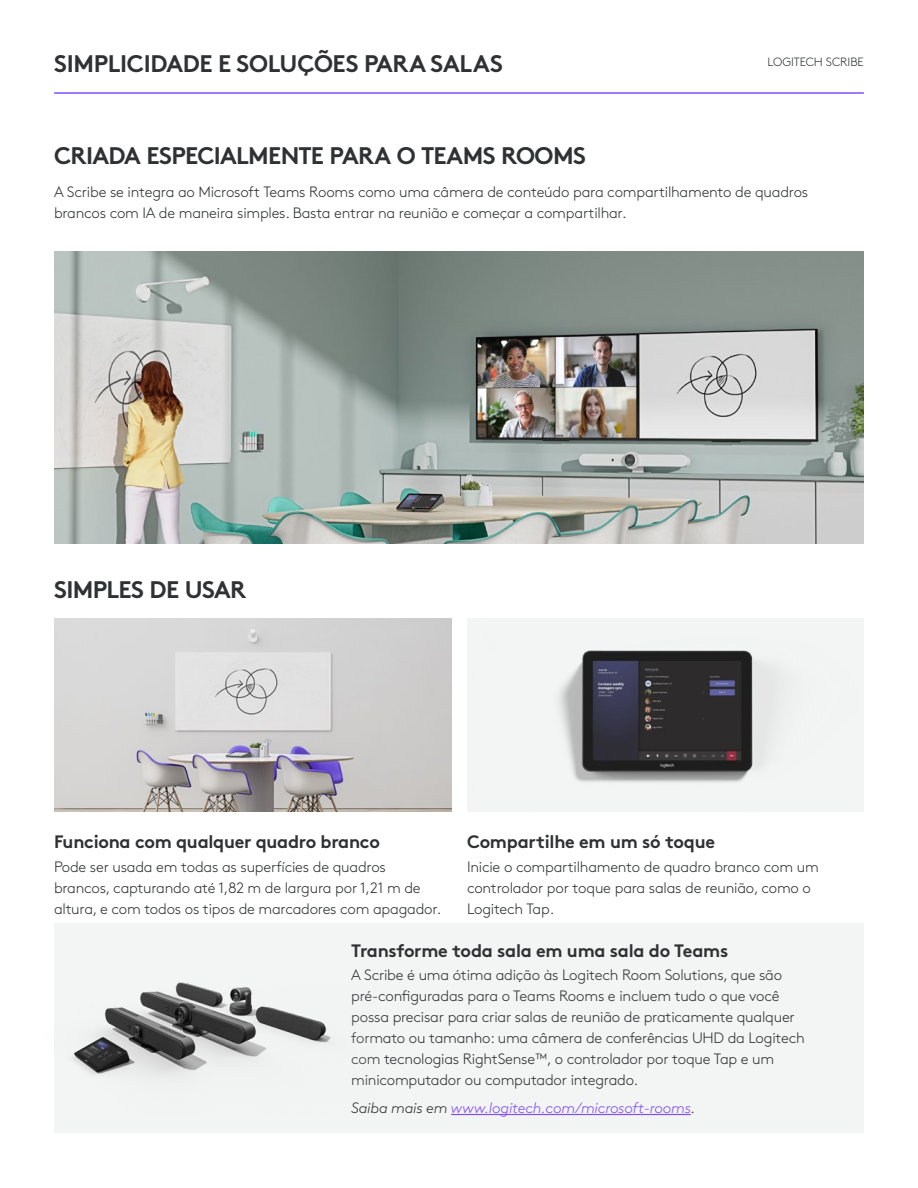
<style>
.page{position:relative;width:918px;height:1188px;background:#fff}
.page>*{position:absolute;margin:0;border:0;box-sizing:border-box;transform-origin:0 0}
.t1{font:700 24px "Brown Pro";letter-spacing:-.02em;color:#2f3132}
.t2{font:700 18px "Brown Pro";letter-spacing:-.015em;color:#2f3132}
.t3{font:300 15px/21px "Brown Pro";letter-spacing:-.015em;color:#2f3132}
.t4{font:italic 300 15px "Brown Pro";letter-spacing:-.015em;color:#814efa}
.t5{font:300 12px "Brown Pro";letter-spacing:-.005em;color:#2f3132}
.s1{color:#2f3132}
</style>
<div class="page">
<hr style="left:54px;top:92px;width:810px;height:2px;background:#814efa">
<img style="left:467px;top:618px;width:397px;height:194px">
<div style="left:54px;top:923px;width:810px;height:210px;background:#f3f4f4"></div>
<hr style="left:451px;top:1114px;width:240px;height:1px;background:#814efa">
<img style="left:54px;top:252px;width:810px;height:291px">
<img style="left:54px;top:618px;width:397px;height:194px">
<img style="left:72px;top:982px;width:259px;height:94px">
<h1 class="t1" style="left:54px;top:44px;width:450px">SIMPLICIDADE E SOLUÇÕES PARA SALAS</h1>
<p class="t5" style="left:767px;top:53px;width:98px">LOGITECH SCRIBE</p>
<h1 class="t1" style="left:54px;top:136px;width:533px">CRIADA ESPECIALMENTE PARA O TEAMS ROOMS</h1>
<p class="t3" style="left:54px;top:180px;width:756px">A Scribe se integra ao Microsoft Teams Rooms como uma câmera de conteúdo para compartilhamento de quadros brancos com IA de maneira simples. Basta entrar na reunião e começar a compartilhar.</p>
<h1 class="t1" style="left:54px;top:570px;width:194px">SIMPLES DE USAR</h1>
<p class="t2" style="left:54px;top:827px;width:327px">Funciona com qualquer quadro branco</p>
<p class="t3" style="left:54px;top:855px;width:389px">Pode ser usada em todas as superfícies de quadros brancos, capturando até 1,82 m de largura por 1,21 m de altura, e com todos os tipos de marcadores com apagador.</p>
<p class="t2" style="left:467px;top:827px;width:249px">Compartilhe em um só toque</p>
<p class="t3" style="left:467px;top:855px;width:353px">Inicie o compartilhamento de quadro branco com um controlador por toque para salas de reunião, como o<br>Logitech Tap.</p>
<p class="t2" style="left:351px;top:936px;width:379px">Transforme toda sala em uma sala do Teams</p>
<p class="t3" style="left:351px;top:963px;width:455px">A Scribe é uma ótima adição às Logitech Room Solutions, que são pré-configuradas para o Teams Rooms e incluem tudo o que você possa precisar para criar salas de reunião de praticamente qualquer formato ou tamanho: uma câmera de conferências UHD da Logitech com tecnologias RightSense™, o controlador por toque Tap e um minicomputador ou computador integrado.</p>
<p class="t4" style="left:351px;top:1097px;width:346px"><span class="s1">Saiba mais em</span> www.logitech.com/microsoft-rooms<span class="s1">.</span></p>
</div>
